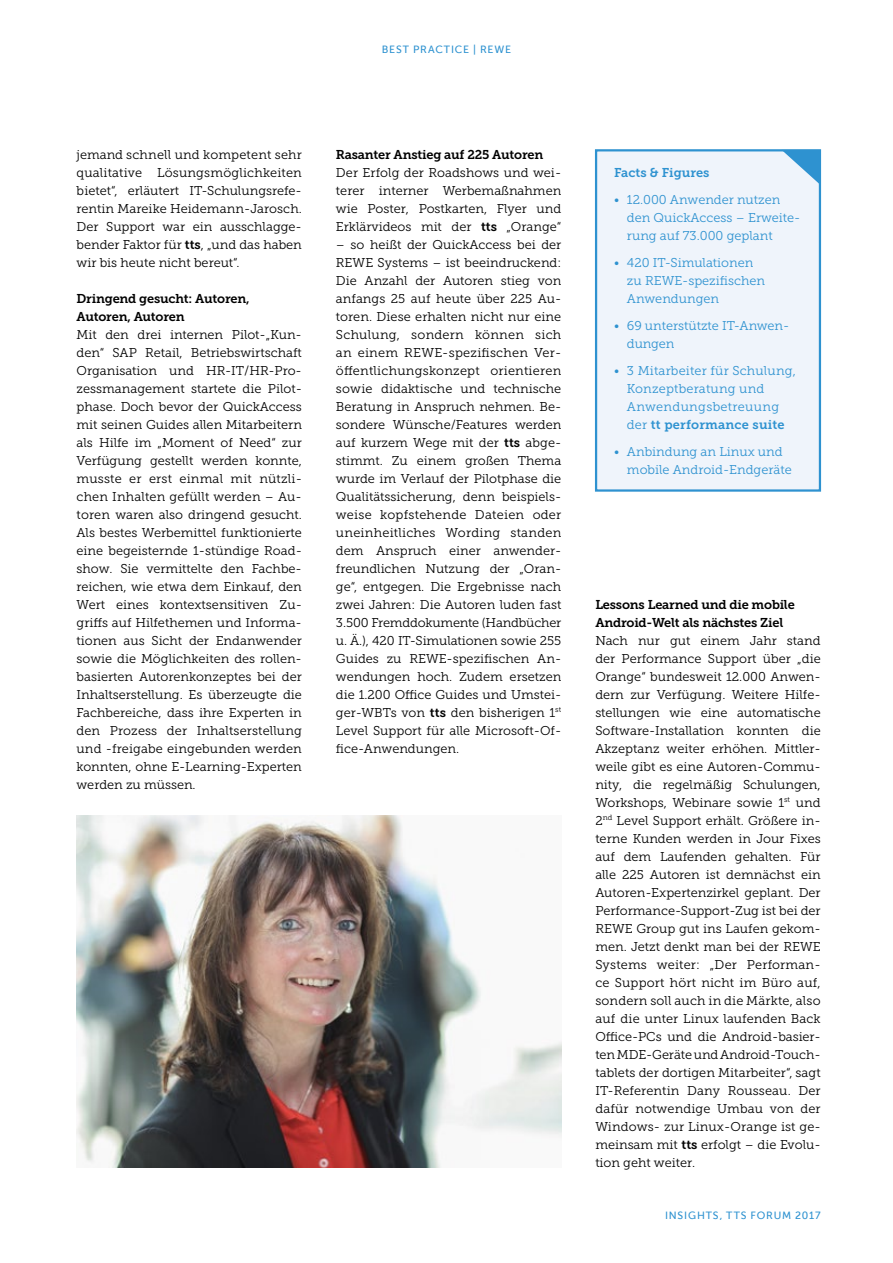
<style>
.page{position:relative;width:893px;height:1263px;background:#fff}
.page>*{position:absolute;margin:0;border:0;box-sizing:border-box;transform-origin:0 0}
.t1{font:12.75px/18px "Museo Slab 300";color:#000;text-align:justify}
.t2{font:12.75px/18px "Museo Slab 300";color:#2e92d0}
.t3{font:12.75px/18px "Museo Slab 700";letter-spacing:-.015em;color:#000}
.t4{font:12.75px "Museo Slab 700";letter-spacing:.015em;color:#2e92d0}
.t5{font:10.5px "Museo Sans 500";letter-spacing:.08em;color:#2e92d0}
.s1{font-family:"Museo Slab 700"}
.s2{font-family:"Museo Slab 300"}
</style>
<div class="page">
<img style="left:77px;top:816px;width:484px;height:351px">
<div style="left:596px;top:150px;width:224px;height:340px;background:#eff4fb"></div>
<div style="left:595px;top:149px;width:226px;height:343px;border:2px solid #2e92d0"></div>
<svg style="left:782px;top:150px;width:38px;height:34px"></svg>
<p class="t5" style="left:382px;top:43px;width:131px">BEST PRACTICE | REWE</p>
<p class="t1" style="left:77px;top:145px;width:227px">jemand schnell und kompetent sehr qualitative Lösungsmöglichkeiten bietet“, erläutert IT-Schulungsrefe&shy;rentin Mareike Heidemann-Jarosch.<br>Der Support war ein ausschlagge&shy;bender Faktor für <span class="s1">tts</span>, „und das haben wir bis heute nicht bereut“.</p>
<p class="t3" style="left:77px;top:289px;width:175px">Dringend gesucht: Autoren,<br>Autoren, Autoren</p>
<p class="t1" style="left:77px;top:325px;width:227px">Mit den drei internen Pilot-„Kun&shy;den“ SAP Retail, Betriebswirtschaft Organisation und HR-IT/HR-Pro&shy;zessmanagement startete die Pilot&shy;phase. Doch bevor der QuickAccess mit seinen Guides allen Mitarbeitern als Hilfe im „Moment of Need“ zur Verfügung gestellt werden konnte, musste er erst einmal mit nützli&shy;chen Inhalten gefüllt werden – Au&shy;toren waren also dringend gesucht.<br>Als bestes Werbemittel funktionierte eine begeisternde 1-stündige Road&shy;show. Sie vermittelte den Fachbe&shy;reichen, wie etwa dem Einkauf, den Wert eines kontextsensitiven Zu&shy;griffs auf Hilfethemen und Informa&shy;tionen aus Sicht der Endanwender sowie die Möglichkeiten des rollen&shy;basierten Autorenkonzeptes bei der Inhaltserstellung. Es überzeugte die Fachbereiche, dass ihre Experten in den Prozess der Inhaltserstellung und -freigabe eingebunden werden konnten, ohne E-Learning-Experten werden zu müssen.</p>
<p class="t3" style="left:336px;top:145px;width:209px">Rasanter Anstieg auf 225 Autoren</p>
<p class="t1" style="left:336px;top:163px;width:227px">Der Erfolg der Roadshows und wei&shy;terer interner Werbemaßnahmen wie Poster, Postkarten, Flyer und Erklärvideos mit der <span class="s1">tts</span> „Orange“</p>
<p class="t1" style="left:336px;top:235px;width:227px">– so heißt der QuickAccess bei der REWE Systems – ist beeindruckend:<br>Die Anzahl der Autoren stieg von anfangs 25 auf heute über 225 Au&shy;toren. Diese erhalten nicht nur eine Schulung, sondern können sich an einem REWE-spezifischen Ver&shy;öffentlichungskonzept orientieren sowie didaktische und technische Beratung in Anspruch nehmen. Be&shy;sondere Wünsche/Features werden auf kurzem Wege mit der <span class="s1">tts</span> abge&shy;stimmt. Zu einem großen Thema wurde im Verlauf der Pilotphase die Qualitätssicherung, denn beispiels&shy;weise kopfstehende Dateien oder uneinheitliches Wording standen dem Anspruch einer anwender&shy;freundlichen Nutzung der „Oran&shy;ge“, entgegen. Die Ergebnisse nach zwei Jahren: Die Autoren luden fast 3.500 Fremddokumente (Handbücher u. Ä.), 420 IT-Simulationen sowie 255<br>Guides zu REWE-spezifischen An&shy;wendungen hoch. Zudem ersetzen die 1.200 Office Guides und Umstei&shy;ger-WBTs von <span class="s1">tts</span> den bisherigen 1<sup>st </sup>Level Support für alle Microsoft-Of&shy;fice-Anwendungen.</p>
<p class="t4" style="left:614px;top:165px;width:97px">Facts &amp; Figures</p>
<p class="t2" style="left:627px;top:190px;width:175px;text-indent:-13px">• 12.000 Anwender nutzen den QuickAccess – Erweite&shy;rung auf 73.000 geplant</p>
<p class="t2" style="left:627px;top:253px;width:140px;text-indent:-13px">• 420 IT-Simulationen zu REWE-spezifischen<br>Anwendungen</p>
<p class="t2" style="left:627px;top:316px;width:164px;text-indent:-13px">• 69 unterstützte IT-Anwen&shy;dungen</p>
<p class="t2" style="left:627px;top:361px;width:170px;text-indent:-13px">• 3 Mitarbeiter für Schulung,<br>Konzeptberatung und<br>Anwendungsbetreuung</p>
<p class="t4" style="left:627px;top:417px;width:159px"><span class="s2">der</span> tt performance suite</p>
<p class="t2" style="left:627px;top:442px;width:166px;text-indent:-13px">• Anbindung an Linux und mobile Android-Endgeräte</p>
<p class="t3" style="left:595px;top:595px;width:201px">Lessons Learned und die mobile<br>Android-Welt als nächstes Ziel</p>
<p class="t1" style="left:595px;top:631px;width:227px">Nach nur gut einem Jahr stand der Performance Support über „die Orange“ bundesweit 12.000 Anwen&shy;dern zur Verfügung. Weitere Hilfe&shy;stellungen wie eine automatische Software-Installation konnten die Akzeptanz weiter erhöhen. Mittler&shy;weile gibt es eine Autoren-Commu&shy;nity, die regelmäßig Schulungen, Workshops, Webinare sowie 1<sup>st</sup> und 2<sup>nd</sup> Level Support erhält. Größere in&shy;terne Kunden werden in Jour Fixes auf dem Laufenden gehalten. Für alle 225 Autoren ist demnächst ein Autoren-Expertenzirkel geplant. Der Performance-Support-Zug ist bei der REWE Group gut ins Laufen gekom&shy;men. Jetzt denkt man bei der REWE Systems weiter: „Der Performan&shy;ce Support hört nicht im Büro auf, sondern soll auch in die Märkte, also auf die unter Linux laufenden Back Office-PCs und die Android-basier&shy;ten MDE-Geräte und Android-Touch&shy;tablets der dortigen Mitarbeiter“, sagt IT-Referentin Dany Rousseau. Der dafür notwendige Umbau von der Windows- zur Linux-Orange ist ge&shy;meinsam mit <span class="s1">tts</span> erfolgt – die Evolu&shy;tion geht weiter.</p>
<p class="t5" style="left:665px;top:1210px;width:157px">INSIGHTS, TTS FORUM 2017</p>
</div>
